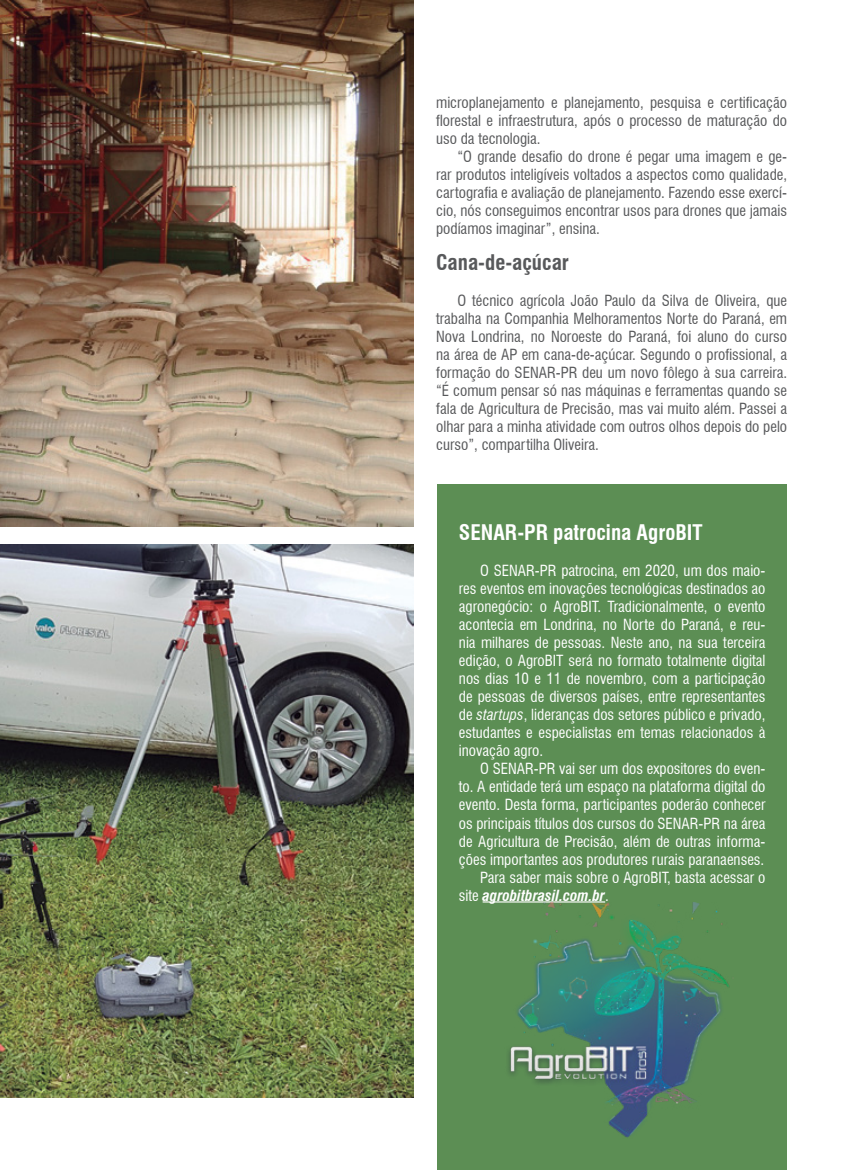
<style>
.page{position:relative;width:851px;height:1170px;background:#fff}
.page>*{position:absolute;margin:0;border:0;box-sizing:border-box;transform-origin:0 0}
.t1{font:700 condensed 21px "Swiss 721 BT";color:#fff}
.t2{font:700 condensed 21px "Swiss 721 BT";color:#58595b}
.t3{font:condensed 15px/18px "Swiss 721 BT";color:#58595b;text-align:justify}
.t4{font:condensed 15px/18px "Swiss 721 BT";color:#fff;text-align:justify}
.t5{font:italic 700 condensed 15px "Swiss 721 BT";color:#fff}
.s1{font-style:italic}
.s2{font-weight:400;font-style:normal}
</style>
<div class="page">
<img style="left:0;top:0;width:413px;height:527px">
<img style="left:0;top:545px;width:413px;height:552px">
<div style="left:437px;top:484px;width:349px;height:685px;background:#5c8e54"></div>
<hr style="left:482px;top:901px;width:123px;height:1px;background:#fff">
<img style="left:504px;top:902px;width:225px;height:235px">
<p class="t3" style="left:436px;top:94px;width:352px">microplanejamento e planejamento, pesquisa e certificação florestal e infraestrutura, após o processo de maturação do uso da tecnologia.</p>
<p class="t3" style="left:436px;top:148px;width:352px;text-indent:21px">“O grande desafio do drone é pegar uma imagem e ge&shy;rar produtos inteligíveis voltados a aspectos como qualidade, cartografia e avaliação de planejamento. Fazendo esse exercí&shy;cio, nós conseguimos encontrar usos para drones que jamais podíamos imaginar”, ensina.</p>
<h1 class="t2" style="left:436px;top:250px;width:134px">Cana-de-açúcar</h1>
<p class="t3" style="left:436px;top:292px;width:352px;text-indent:21px">O técnico agrícola João Paulo da Silva de Oliveira, que trabalha na Companhia Melhoramentos Norte do Paraná, em Nova Londrina, no Noroeste do Paraná, foi aluno do curso na área de AP em cana-de-açúcar. Segundo o profissional, a formação do SENAR-PR deu um novo fôlego à sua carreira. “É comum pensar só nas máquinas e ferramentas quando se fala de Agricultura de Precisão, mas vai muito além. Passei a olhar para a minha atividade com outros olhos depois do pelo curso”, compartilha Oliveira.</p>
<h1 class="t1" style="left:459px;top:520px;width:245px">SENAR-PR patrocina AgroBIT</h1>
<p class="t4" style="left:459px;top:562px;width:308px;text-indent:21px">O SENAR-PR patrocina, em 2020, um dos maio&shy;res eventos em inovações tecnológicas destinados ao agronegócio: o AgroBIT. Tradicionalmente, o evento acontecia em Londrina, no Norte do Paraná, e reu&shy;nia milhares de pessoas. Neste ano, na sua terceira edição, o AgroBIT será no formato totalmente digital nos dias 10 e 11 de novembro, com a participação de pessoas de diversos países, entre representantes de <span class="s1">startups</span>, lideranças dos setores público e privado, estudantes e especialistas em temas relacionados à inovação agro.</p>
<p class="t4" style="left:480px;top:760px;width:287px">O SENAR-PR vai ser um dos expositores do even-</p>
<p class="t4" style="left:459px;top:778px;width:308px">to. A entidade terá um espaço na plataforma digital do</p>
<p class="t4" style="left:459px;top:796px;width:308px">evento. Desta forma, participantes poderão conhecer</p>
<p class="t4" style="left:459px;top:814px;width:308px">os principais títulos dos cursos do SENAR-PR na área</p>
<p class="t4" style="left:459px;top:832px;width:308px">de Agricultura de Precisão, além de outras informa-</p>
<p class="t4" style="left:459px;top:850px;width:307px">ções importantes aos produtores rurais paranaenses.</p>
<p class="t4" style="left:480px;top:868px;width:287px">Para saber mais sobre o AgroBIT, basta acessar o</p>
<p class="t5" style="left:459px;top:886px;width:151px"><span class="s2">site</span> agrobitbrasil.com.br<span class="s2">.</span></p>
</div>
